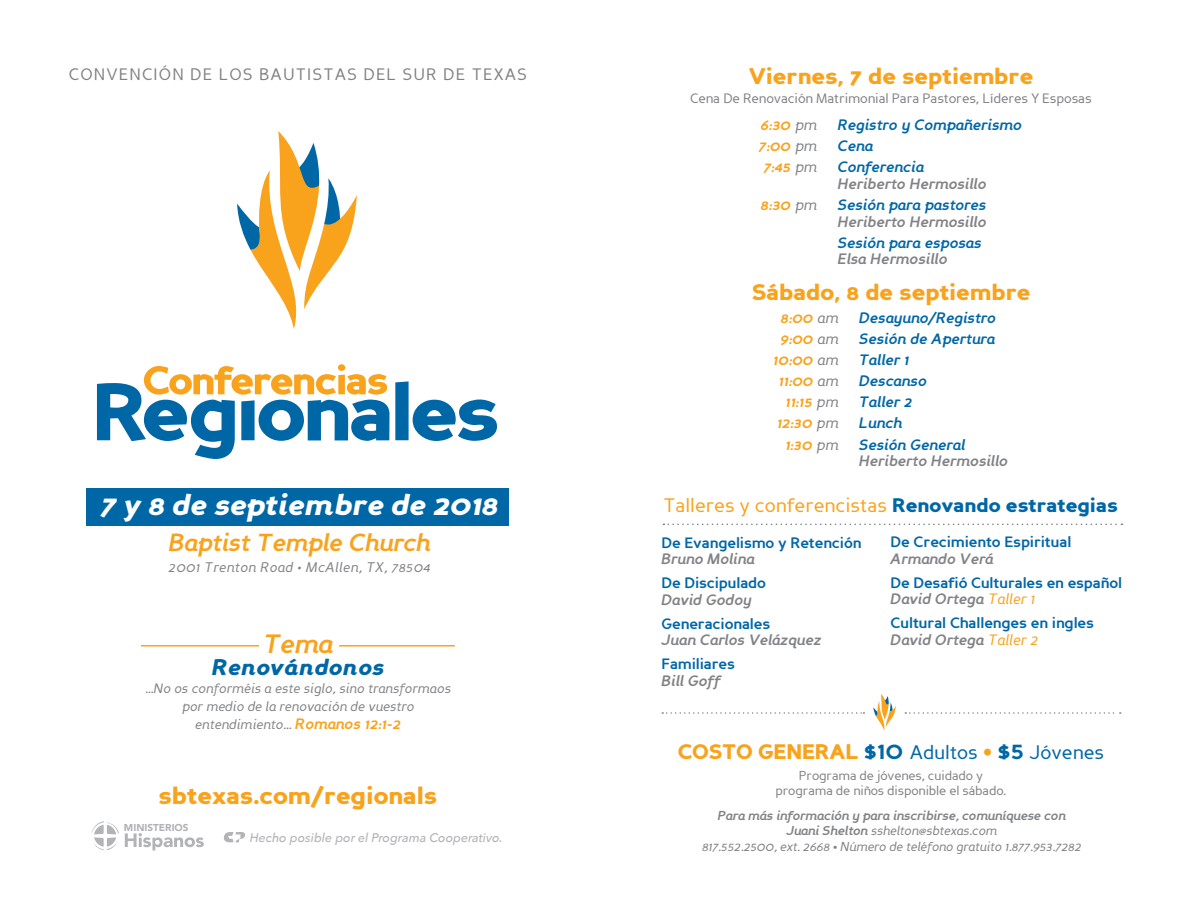
<style>
.page{position:relative;width:1188px;height:918px;background:#fff}
.page>*{position:absolute;margin:0;border:0;box-sizing:border-box;transform-origin:0 0}
.t1{font:italic 900 29.25px "Perspective Sans";letter-spacing:-.01em;color:#fff}
.t2{font:italic 700 26.55px "Perspective Sans";color:#f9a21c}
.t3{font:italic 700 24.6px "Perspective Sans";letter-spacing:-.01em;color:#f9a21c}
.t4{font:900 24.15px "Perspective Sans";color:#f9a21c}
.t5{font:900 22.5px "Perspective Sans";color:#f9a21c}
.t6{font:italic 900 22.5px "Perspective Sans";color:#0067a7}
.t7{font:19.5px "Perspective Sans";color:#f9a21c}
.t8{font:19.5px "Perspective Sans";color:#0067a7}
.t9{font:16.5px "Perspective Sans";letter-spacing:.07em;color:#808285}
.t10{font:700 15px/16.5px "Perspective Sans";letter-spacing:-.01em;color:#0067a7}
.t11{font:italic 700 15px/21px "Perspective Sans";color:#0067a7}
.t12{font:italic 700 15px "Perspective Sans";color:#808285}
.t13{font:italic 700 15px/21px "Perspective Sans";color:#f9a21c;text-align:center}
.t14{font:italic 13.95px "Perspective Sans";letter-spacing:.025em;color:#808285}
.t15{font:italic 13.5px/18px "Perspective Sans";color:#808285;text-align:center}
.t16{font:13.5px "Perspective Sans";letter-spacing:-.01em;color:#808285}
.t17{font:italic 12.9px/15.5px "Perspective Sans";letter-spacing:-.01em;color:#808285;text-align:center}
.t18{font:12.9px/15px "Perspective Sans";letter-spacing:-.01em;color:#808285;text-align:center}
.t19{font:italic 500 12.45px "Avenir Next";color:#b2b3b7}
.t20{font:900 10.05px "Avenir";color:#b2b3b7}
.s1{font-weight:700;font-size:15px;color:#f9a21c}
.s2{font-weight:400;color:#808285}
.s3{font-weight:900;color:#0067a7}
.s4{font-style:italic;color:#808285}
.s5{font-weight:400;font-style:italic;color:#f9a21c}
.s6{font-weight:900;font-size:21px;color:#f9a21c}
.s7{font-weight:700;font-size:25.5px}
.s8{font-family:"Avenir Next";color:#f9a21c}
.s9{font-weight:700}
.s10{font-weight:700;font-style:normal}
</style>
<div class="page">
<svg style="left:237px;top:131px;width:120px;height:198px"></svg>
<img style="left:251px;top:227px;width:9px;height:23px">
<svg style="left:97px;top:364px;width:400px;height:95px"></svg>
<svg style="left:125px;top:833px;width:79px;height:18px"></svg>
<svg style="left:92px;top:821px;width:27px;height:29px"></svg>
<svg style="left:223px;top:832px;width:22px;height:10px"></svg>
<svg style="left:662px;top:712px;width:202px;height:2px"></svg>
<svg style="left:905px;top:712px;width:216px;height:2px"></svg>
<svg style="left:873px;top:694px;width:23px;height:37px"></svg>
<svg style="left:663px;top:524px;width:459px;height:1px"></svg>
<div style="left:87px;top:489px;width:422px;height:37px;background:#0067a7"></div>
<hr style="left:141px;top:645px;width:118px;height:2px;background:#f9a21c">
<hr style="left:339px;top:645px;width:116px;height:2px;background:#f9a21c">
<p class="t9" style="left:69px;top:65px;width:460px">CONVENCIÓN DE LOS BAUTISTAS DEL SUR DE TEXAS</p>
<h1 class="t1" style="left:101px;top:487px;width:399px">7 y 8 de septiembre de 2018</h1>
<h3 class="t3" style="left:169px;top:528px;width:263px">Baptist Temple Church</h3>
<p class="t14" style="left:169px;top:559px;width:264px">2001 Trenton Road • McAllen, TX, 78504</p>
<h2 class="t2" style="left:263px;top:628px;width:71px">Tema</h2>
<h3 class="t6" style="left:212px;top:654px;width:174px">Renovándonos</h3>
<p class="t15" style="left:146px;top:680px;width:307px">…No os conforméis a este siglo, sino transformaos por medio de la renovación de vuestro entendimiento… <span class="s1">Romanos 12:1-2</span></p>
<h3 class="t4" style="left:159px;top:781px;width:280px">sbtexas.com/regionals</h3>
<p class="t20" style="left:124px;top:819px;width:66px">MINISTERIOS</p>
<p class="t19" style="left:250px;top:827px;width:255px">Hecho posible por el Programa Cooperativo.</p>
<h3 class="t5" style="left:749px;top:63px;width:286px">Viernes, 7 de septiembre</h3>
<p class="t16" style="left:690px;top:90px;width:403px">Cena De Renovación Matrimonial Para Pastores, Líderes Y Esposas</p>
<p class="t11" style="left:838px;top:115px;width:186px">Registro y Compañerismo<br>Cena<br>Conferencia</p>
<p class="t12" style="left:838px;top:175px;width:150px">Heriberto Hermosillo</p>
<p class="t11" style="left:838px;top:194px;width:150px">Sesión para pastores</p>
<p class="t12" style="left:838px;top:212px;width:150px">Heriberto Hermosillo</p>
<p class="t11" style="left:838px;top:232px;width:145px">Sesión para esposas</p>
<p class="t12" style="left:838px;top:250px;width:111px">Elsa Hermosillo</p>
<p class="t13" style="left:759px;top:115px;width:60px">6:30 <span class="s2">pm<br></span>7:00 <span class="s2">pm<br></span>7:45 <span class="s2">pm</span></p>
<p class="t13" style="left:761px;top:194px;width:58px">8:30 <span class="s2">pm</span></p>
<h3 class="t5" style="left:752px;top:279px;width:280px">Sábado, 8 de septiembre</h3>
<p class="t11" style="left:859px;top:308px;width:138px">Desayuno/Registro<br>Sesión de Apertura<br>Taller 1<br>Descanso<br>Taller 2<br>Lunch<br>Sesión General</p>
<p class="t12" style="left:859px;top:452px;width:150px">Heriberto Hermosillo</p>
<p class="t13" style="left:773px;top:308px;width:67px;text-align:right">8:00 <span class="s2">am<br></span>9:00 <span class="s2">am<br></span>10:00 <span class="s2">am<br></span>11:00 <span class="s2">am<br></span>11:15 <span class="s2">pm<br></span>12:30 <span class="s2">pm<br></span>1:30 <span class="s2">pm</span></p>
<h3 class="t7" style="left:663px;top:494px;width:456px">Talleres y conferencistas <span class="s3">Renovando estrategias</span></h3>
<p class="t10" style="left:891px;top:534px;width:182px">De Crecimiento Espiritual</p>
<p class="t12" style="left:891px;top:550px;width:104px">Armando Verá</p>
<p class="t10" style="left:891px;top:574px;width:233px">De Desafió Culturales en español<br><span class="s4">David Ortega</span> <span class="s5">Taller 1</span></p>
<p class="t10" style="left:891px;top:615px;width:205px">Cultural Challenges en ingles<br><span class="s4">David Ortega</span> <span class="s5">Taller 2</span></p>
<p class="t10" style="left:662px;top:534px;width:201px">De Evangelismo y Retención</p>
<p class="t12" style="left:662px;top:550px;width:95px">Bruno Molina</p>
<p class="t10" style="left:662px;top:575px;width:106px">De Discipulado</p>
<p class="t12" style="left:662px;top:590px;width:92px">David Godoy</p>
<p class="t10" style="left:662px;top:615px;width:110px">Generacionales</p>
<p class="t12" style="left:662px;top:631px;width:161px">Juan Carlos Velázquez</p>
<p class="t10" style="left:662px;top:656px;width:75px">Familiares</p>
<p class="t12" style="left:662px;top:671px;width:60px">Bill Goff</p>
<h3 class="t8" style="left:678px;top:741px;width:428px"><span class="s6">COSTO GENERAL</span> <span class="s7">$10</span> Adultos <span class="s8">•</span> <span class="s7">$5</span> Jóvenes</h3>
<p class="t18" style="left:776px;top:768px;width:232px">Programa de jóvenes, cuidado y programa de niños disponible el sábado.</p>
<p class="t17" style="left:702px;top:808px;width:381px"><span class="s9">Para más información y para inscribirse, comuníquese con<br>Juani Shelton</span> sshelton@sbtexas.com<br>817.552.2500, ext. 2668 <span class="s10">•</span> Número de teléfono gratuito 1.877.953.7282</p>
</div>
